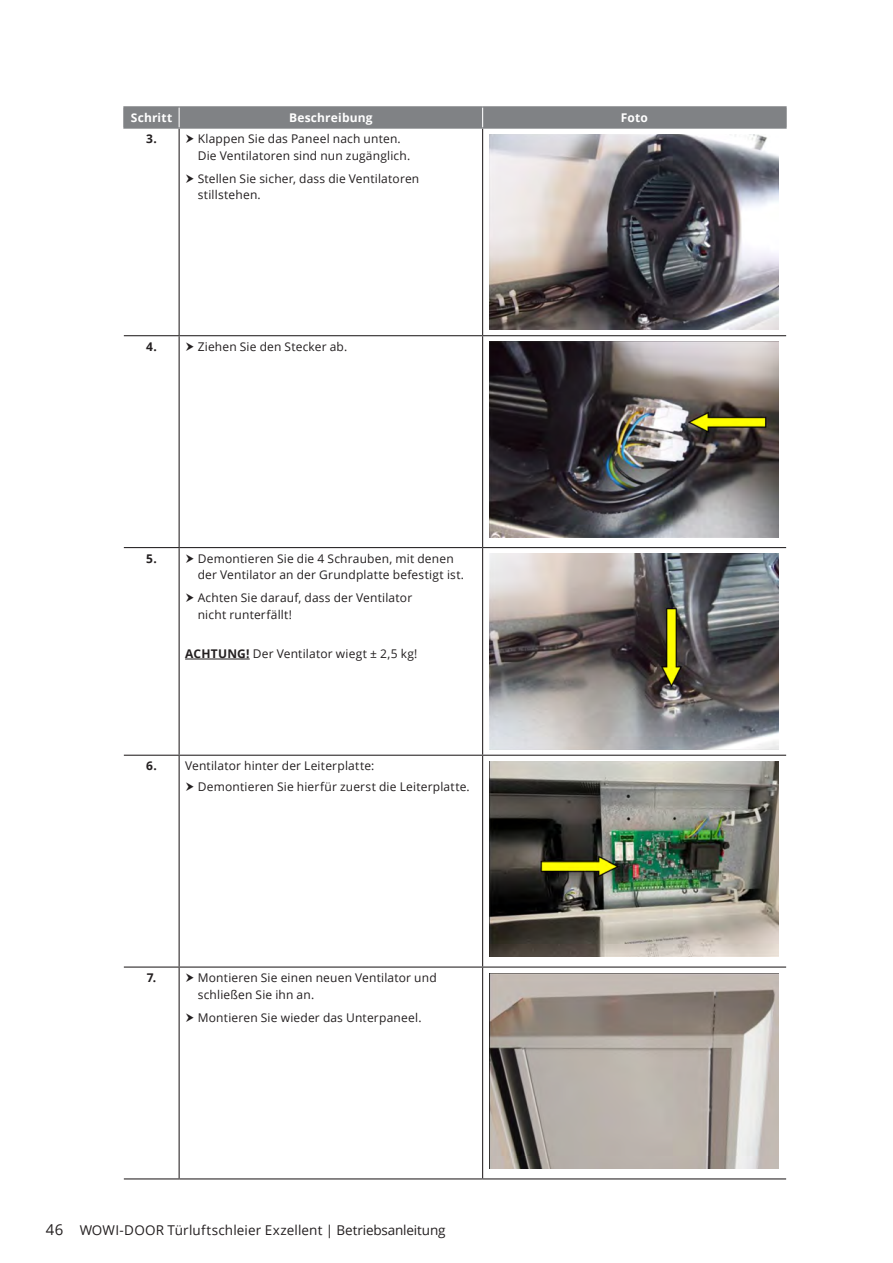
<style>
.page{position:relative;width:893px;height:1263px;background:#fff}
.page>*{position:absolute;margin:0;border:0;box-sizing:border-box;transform-origin:0 0}
.t1{font:13.5px "Open Sans";letter-spacing:.005em;color:#231f20}
.t2{font:12px/16.5px "Open Sans";letter-spacing:.015em;color:#231f20}
.t3{font:700 12px "Open Sans";letter-spacing:.015em;color:#fff}
.t4{font:700 12px "Open Sans";color:#231f20}
.s1{font-weight:700}
.s2{font-size:15px}
</style>
<div class="page">
<hr style="left:179px;top:756px;width:1px;height:210px;background:#231f20">
<hr style="left:482px;top:756px;width:1px;height:210px;background:#231f20">
<hr style="left:179px;top:129px;width:1px;height:206px;background:#231f20">
<hr style="left:482px;top:129px;width:1px;height:206px;background:#231f20">
<hr style="left:179px;top:336px;width:1px;height:211px;background:#231f20">
<hr style="left:482px;top:336px;width:1px;height:211px;background:#231f20">
<hr style="left:179px;top:548px;width:1px;height:207px;background:#231f20">
<hr style="left:482px;top:548px;width:1px;height:207px;background:#231f20">
<hr style="left:123px;top:106px;width:56px;height:1px;background:#808285">
<hr style="left:179px;top:106px;width:304px;height:1px;background:#808285">
<hr style="left:483px;top:106px;width:304px;height:1px;background:#808285">
<div style="left:123px;top:107px;width:664px;height:21px;background:#808285"></div>
<hr style="left:123px;top:128px;width:56px;height:1px;background:#808285">
<hr style="left:179px;top:128px;width:304px;height:1px;background:#808285">
<hr style="left:483px;top:128px;width:304px;height:1px;background:#808285">
<hr style="left:124px;top:335px;width:55px;height:1px;background:#231f20">
<hr style="left:179px;top:335px;width:304px;height:1px;background:#231f20">
<hr style="left:483px;top:335px;width:303px;height:1px;background:#231f20">
<hr style="left:124px;top:547px;width:55px;height:1px;background:#231f20">
<hr style="left:179px;top:547px;width:304px;height:1px;background:#231f20">
<hr style="left:483px;top:547px;width:303px;height:1px;background:#231f20">
<hr style="left:124px;top:755px;width:55px;height:1px;background:#231f20">
<hr style="left:179px;top:755px;width:304px;height:1px;background:#231f20">
<hr style="left:483px;top:755px;width:303px;height:1px;background:#231f20">
<hr style="left:124px;top:966px;width:55px;height:1px;background:#231f20">
<hr style="left:179px;top:966px;width:304px;height:1px;background:#231f20">
<hr style="left:179px;top:967px;width:1px;height:211px;background:#231f20">
<hr style="left:483px;top:966px;width:303px;height:1px;background:#231f20">
<hr style="left:482px;top:967px;width:1px;height:211px;background:#231f20">
<hr style="left:124px;top:1178px;width:55px;height:1px;background:#231f20">
<hr style="left:179px;top:1178px;width:304px;height:1px;background:#231f20">
<hr style="left:483px;top:1178px;width:303px;height:1px;background:#231f20">
<img style="left:490px;top:134px;width:289px;height:196px">
<img style="left:490px;top:342px;width:289px;height:195px">
<hr style="left:185px;top:659px;width:65px;height:1px;background:#231f20">
<img style="left:490px;top:554px;width:289px;height:195px">
<img style="left:490px;top:761px;width:289px;height:196px">
<img style="left:490px;top:973px;width:289px;height:196px">
<p class="t3" style="left:131px;top:109px;width:43px">Schritt</p>
<p class="t3" style="left:289px;top:109px;width:85px">Beschreibung</p>
<p class="t3" style="left:621px;top:109px;width:29px">Foto</p>
<p class="t4" style="left:146px;top:130px;width:12px">3.</p>
<p class="t2" style="left:198px;top:130px;width:214px">Klappen Sie das Paneel nach unten.<br>Die Ventilatoren sind nun zugänglich.</p>
<p class="t2" style="left:198px;top:170px;width:223px">Stellen Sie sicher, dass die Ventilatoren stillstehen.</p>
<p class="t4" style="left:146px;top:338px;width:12px">4.</p>
<p class="t2" style="left:198px;top:338px;width:151px">Ziehen Sie den Stecker ab.</p>
<p class="t4" style="left:146px;top:550px;width:12px">5.</p>
<p class="t2" style="left:198px;top:550px;width:268px">Demontieren Sie die 4 Schrauben, mit denen der Ventilator an der Grundplatte befestigt ist.</p>
<p class="t2" style="left:198px;top:589px;width:216px">Achten Sie darauf, dass der Ventilator nicht runterfällt!</p>
<p class="t2" style="left:185px;top:645px;width:234px"><span class="s1">ACHTUNG!</span> Der Ventilator wiegt ± 2,5 kg!</p>
<p class="t2" style="left:198px;top:755px;width:274px;line-height:20.7px;text-indent:-52px"><span class="s1">6.</span> Ventilator hinter der Leiterplatte:<br>Demontieren Sie hierfür zuerst die Leiterplatte.</p>
<p class="t4" style="left:147px;top:969px;width:11px">7.</p>
<p class="t2" style="left:198px;top:969px;width:240px">Montieren Sie einen neuen Ventilator und schließen Sie ihn an.</p>
<p class="t2" style="left:198px;top:1009px;width:225px">Montieren Sie wieder das Unterpaneel.</p>
<p class="t1" style="left:46px;top:1221px;width:401px"><span class="s2">46</span> WOWI-DOOR Türluftschleier Exzellent | Betriebsanleitung</p>
</div>
